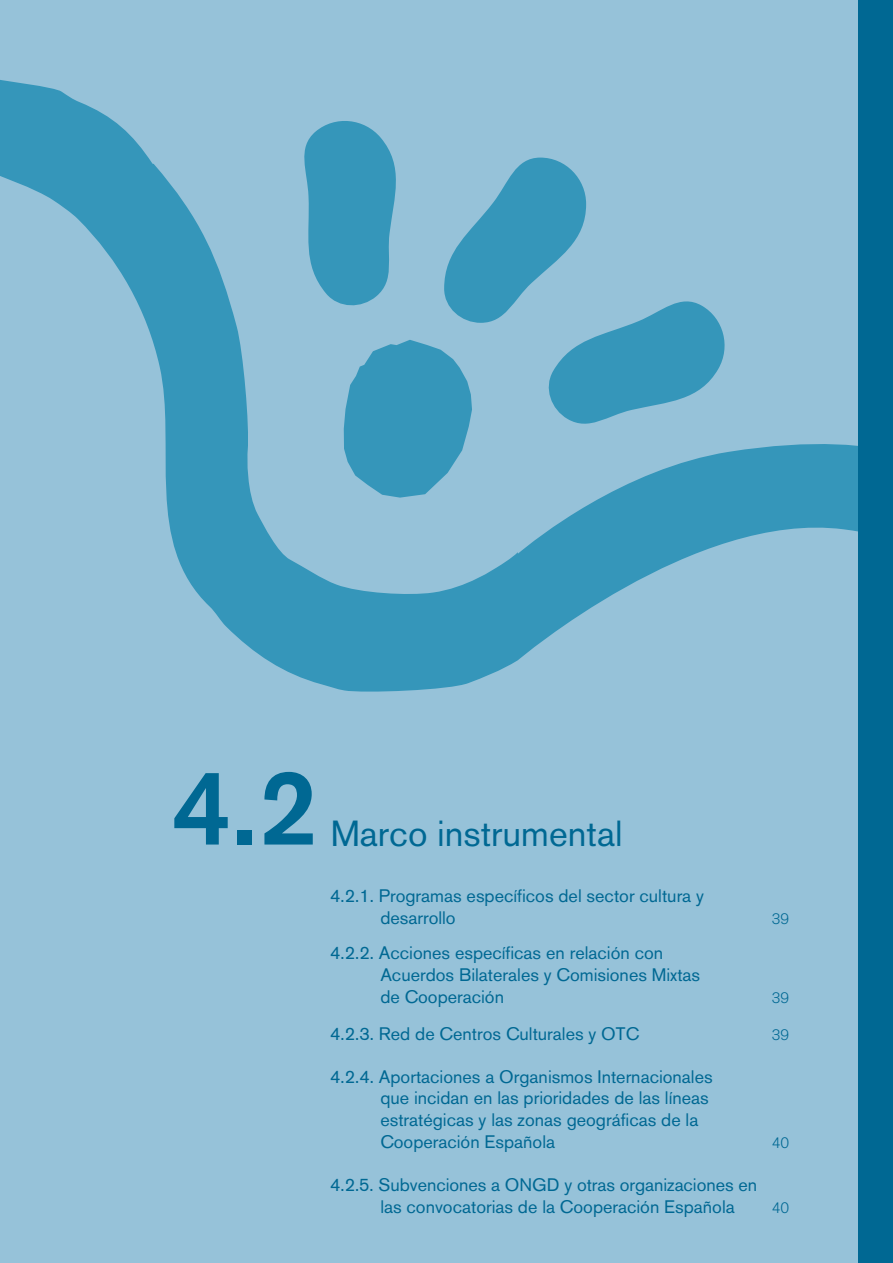
<style>
.page{position:relative;width:893px;height:1263px;background:#fff}
.page>*{position:absolute;margin:0;border:0;box-sizing:border-box;transform-origin:0 0}
.t1{font:700 105px "Akzidenz Grotesk";color:#006893}
.t2{font:36px "Akzidenz Grotesk BE";color:#006893}
.t3{font:18px/21.6px "Akzidenz Grotesk BE";color:#006893}
.t4{font:300 15px "Akzidenz Grotesk BE";color:#006893}
</style>
<div class="page">
<div style="left:0;top:0;width:859px;height:1263px;background:#96c2d9"></div>
<svg style="left:0;top:80px;width:858px;height:612px"></svg>
<div style="left:858px;top:0;width:35px;height:1263px;background:#006893"></div>
<hr style="left:892px;top:0;width:1px;height:1263px;background:#a5cbdf">
<svg style="left:892px;top:280px;width:1px;height:983px"></svg>
<p class="t1" style="left:172px;top:745px;width:147px">4.2</p>
<p class="t2" style="left:331px;top:820px;width:293px">Marco instrumental</p>
<p class="t3" style="left:380px;top:887px;width:325px;text-indent:-50px">4.2.1. Programas específicos del sector cultura y desarrollo</p>
<p class="t3" style="left:380px;top:944px;width:321px;text-indent:-50px">4.2.2. Acciones específicas en relación con<br>Acuerdos Bilaterales y Comisiones Mixtas de Cooperación</p>
<p class="t4" style="left:772px;top:913px;width:19px">39</p>
<p class="t4" style="left:772px;top:992px;width:19px">39</p>
<p class="t3" style="left:330px;top:1025px;width:311px">4.2.3. Red de Centros Culturales y OTC</p>
<p class="t4" style="left:772px;top:1029px;width:19px">39</p>
<p class="t3" style="left:380px;top:1067px;width:334px;text-indent:-50px">4.2.4. Aportaciones a Organismos Internacionales que incidan en las prioridades de las líneas estratégicas y las zonas geográficas de la Cooperación Española</p>
<p class="t3" style="left:380px;top:1176px;width:378px;text-indent:-50px">4.2.5. Subvenciones a ONGD y otras organizaciones en las convocatorias de la Cooperación Española</p>
<p class="t4" style="left:772px;top:1137px;width:19px">40</p>
<p class="t4" style="left:772px;top:1202px;width:19px">40</p>
</div>
